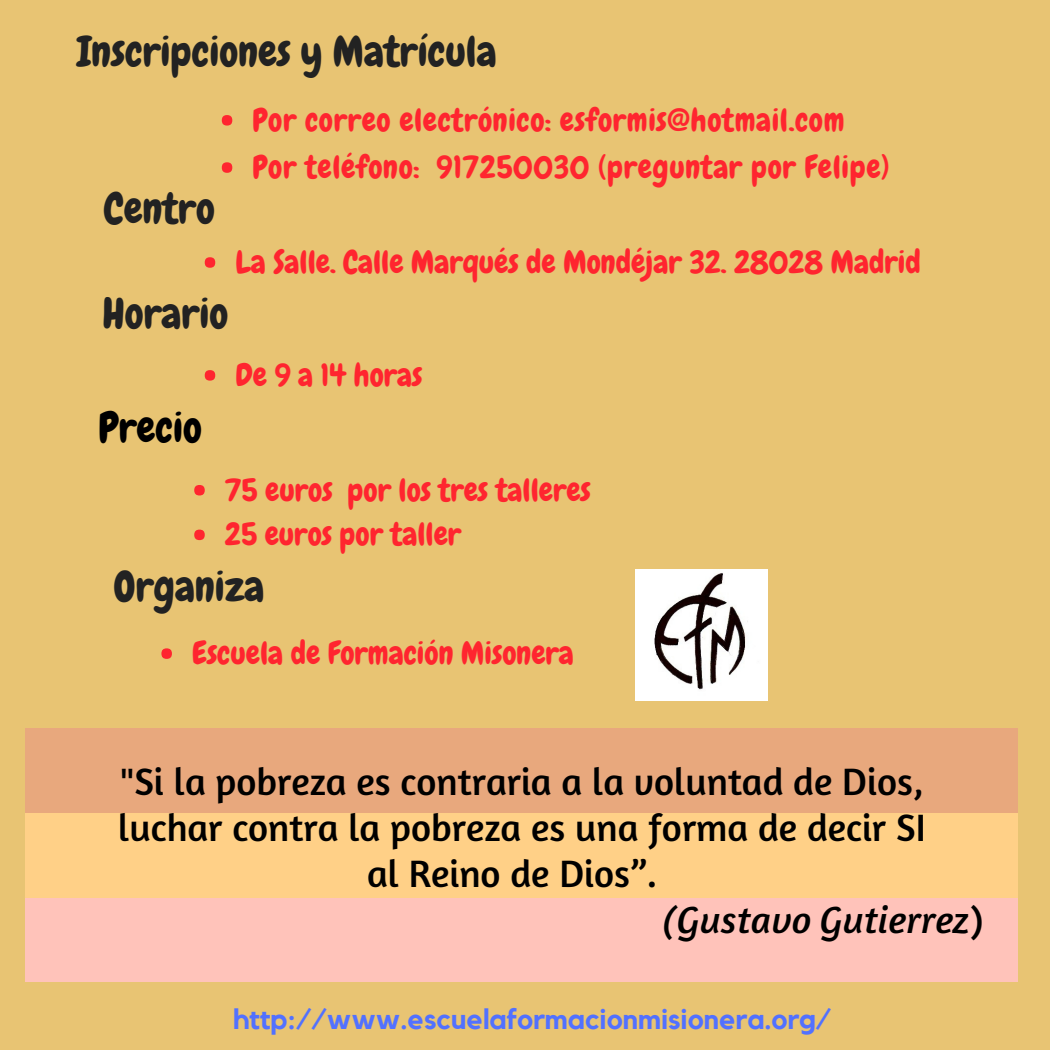
<style>
.page{position:relative;width:1050px;height:1050px;background:#e8c473}
.page>*{position:absolute;margin:0;border:0;box-sizing:border-box;transform-origin:0 0}
.t1{font:42.35px "Chewy";color:#222}
.t2{font:42.35px "Chewy";color:#000}
.t3{font:38.68px "Amaranth";color:#000}
.t4{font:italic 38.68px "Amaranth";color:#000}
.t5{font:31.68px/44.6px "Chewy";color:#ff252f}
.t6{font:31.68px/47.2px "Chewy";letter-spacing:.02em;color:#ff252f}
.t7{font:700 28.18px "Kollektif";color:#5271ff}
.s1{font-style:normal}
</style>
<div class="page">
<div style="left:222px;top:115px;width:10px;height:11px;background:#ff252f;border-radius:50%"></div>
<div style="left:222px;top:162px;width:10px;height:11px;background:#ff252f;border-radius:50%"></div>
<div style="left:25px;top:728px;width:992px;height:85px;background:#e8a87d"></div>
<div style="left:25px;top:813px;width:992px;height:86px;background:#ffd087"></div>
<div style="left:25px;top:899px;width:992px;height:83px;background:#ffc3ba"></div>
<div style="left:205px;top:257px;width:10px;height:11px;background:#ff252f;border-radius:50%"></div>
<div style="left:194px;top:485px;width:11px;height:10px;background:#ff252f;border-radius:50%"></div>
<div style="left:194px;top:530px;width:11px;height:10px;background:#ff252f;border-radius:50%"></div>
<div style="left:161px;top:648px;width:11px;height:11px;background:#ff252f;border-radius:50%"></div>
<img style="left:635px;top:570px;width:133px;height:131px">
<div style="left:205px;top:370px;width:10px;height:11px;background:#ff252f;border-radius:50%"></div>
<h1 class="t1" style="left:77px;top:24px;width:421px">Inscripciones y Matrícula</h1>
<p class="t6" style="left:253px;top:96px;width:639px">Por correo electrónico: esformis@hotmail.com<br>Por teléfono: 917250030 (preguntar por Felipe)</p>
<h1 class="t1" style="left:104px;top:182px;width:113px">Centro</h1>
<h1 class="t1" style="left:102px;top:287px;width:127px">Horario</h1>
<p class="t5" style="left:235px;top:240px;width:687px">La Salle. Calle Marqués de Mondéjar 32. 28028 Madrid</p>
<h1 class="t2" style="left:99px;top:401px;width:105px">Precio</h1>
<p class="t5" style="left:235px;top:353px;width:189px">De 9 a 14 horas</p>
<p class="t5" style="left:225px;top:468px;width:367px">75 euros por los tres talleres<br>25 euros por taller</p>
<h1 class="t1" style="left:114px;top:560px;width:152px">Organiza</h1>
<p class="t5" style="left:192px;top:631px;width:383px">Escuela de Formación Misonera</p>
<p class="t3" style="left:120px;top:758px;width:805px">"Si la pobreza es contraria a la voluntad de Dios,</p>
<p class="t3" style="left:118px;top:804px;width:809px">luchar contra la pobreza es una forma de decir SI</p>
<p class="t3" style="left:367px;top:850px;width:292px">al Reino de Dios”.</p>
<p class="t4" style="left:662px;top:895px;width:323px">(Gustavo Gutierrez<span class="s1">)</span></p>
<p class="t7" style="left:233px;top:1006px;width:600px">http://www.escuelaformacionmisionera.org/</p>
</div>
